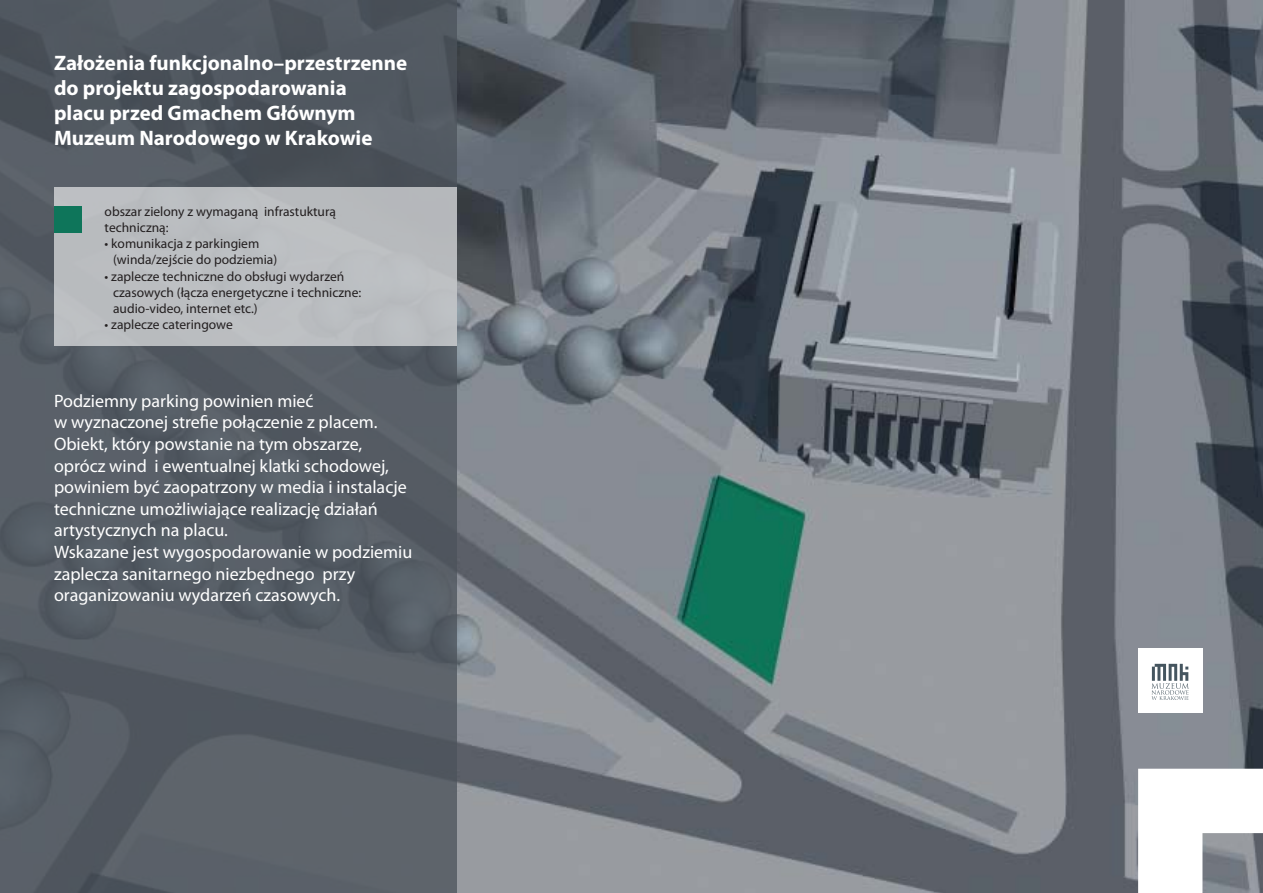
<style>
.page{position:relative;width:1263px;height:893px;background:#fff}
.page>*{position:absolute;margin:0;border:0;box-sizing:border-box;transform-origin:0 0}
.t1{font:700 21px/25.2px "Myriad Pro";color:#fff}
.t2{font:18px/21.6px "Myriad Pro";color:#fff}
.t3{font:13.5px/16.2px "Myriad Pro";color:#231f20}
</style>
<div class="page">
<img style="left:456px;top:0;width:807px;height:893px">
<div style="left:0;top:0;width:456px;height:893px;background:linear-gradient(to bottom,#505760,#5a6169)"></div>
<svg style="left:1138px;top:769px;width:125px;height:124px"></svg>
<div style="left:1138px;top:648px;width:64px;height:65px;background:#fff"></div>
<svg style="left:1151px;top:664px;width:38px;height:36px"></svg>
<div style="left:54px;top:187px;width:402px;height:159px;background:#bbbdc0"></div>
<div style="left:54px;top:207px;width:27px;height:26px;background:#0e755a"></div>
<p class="t1" style="left:54px;top:49px;width:355px">Założenia funkcjonalno–przestrzenne do projektu zagospodarowania<br>placu przed Gmachem Głównym<br>Muzeum Narodowego w Krakowie</p>
<p class="t3" style="left:105px;top:203px;width:233px">obszar zielony z wymaganą infrastukturą</p>
<p class="t3" style="left:105px;top:219px;width:65px">techniczną:</p>
<p class="t3" style="left:113px;top:235px;width:166px;text-indent:-9px">• komunikacja z parkingiem (winda/zejście do podziemia)</p>
<p class="t3" style="left:113px;top:268px;width:250px;text-indent:-9px">• zaplecze techniczne do obsługi wydarzeń czasowych (łącza energetyczne i techniczne: audio-video, internet etc.)</p>
<p class="t3" style="left:105px;top:316px;width:130px">• zaplecze cateringowe</p>
<p class="t2" style="left:54px;top:390px;width:325px">Podziemny parking powinien mieć<br>w wyznaczonej strefie połączenie z placem.</p>
<p class="t2" style="left:54px;top:433px;width:360px">Obiekt, który powstanie na tym obszarze, oprócz wind i ewentualnej klatki schodowej, powiniem być zaopatrzony w media i instalacje techniczne umożliwiające realizację działań artystycznych na placu.<br>Wskazane jest wygospodarowanie w podziemiu zaplecza sanitarnego niezbędnego przy oraganizowaniu wydarzeń czasowych.</p>
</div>
